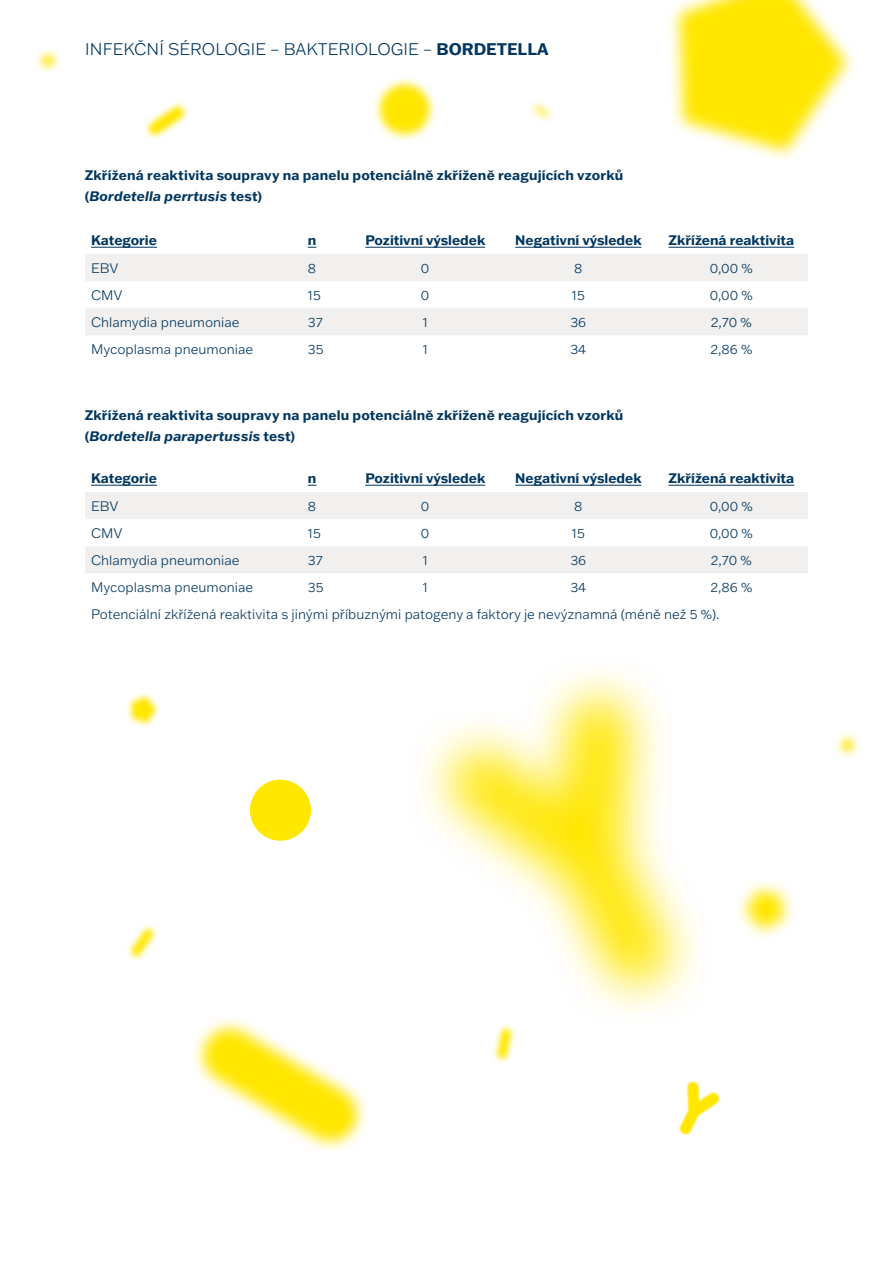
<style>
.page{position:relative;width:893px;height:1263px;background:#fff}
.page>*{position:absolute;margin:0;border:0;box-sizing:border-box;transform-origin:0 0}
.t1{font:300 16.5px "Franklin Gothic ATF";color:#003660}
.t2{font:700 13.5px/21px "Franklin Gothic ATF";color:#003660}
.t3{font:300 13.5px/27.2px "Franklin Gothic ATF";color:#003660}
.s1{font-weight:700}
.s2{font-style:italic}
</style>
<div class="page">
<svg style="left:36px;top:49px;width:24px;height:24px"></svg>
<svg style="left:43px;top:54px;width:12px;height:13px"></svg>
<svg style="left:836px;top:733px;width:23px;height:24px"></svg>
<svg style="left:842px;top:739px;width:12px;height:13px"></svg>
<svg style="left:127px;top:925px;width:31px;height:36px"></svg>
<svg style="left:131px;top:928px;width:23px;height:28px"></svg>
<svg style="left:530px;top:101px;width:23px;height:20px"></svg>
<svg style="left:535px;top:106px;width:13px;height:10px"></svg>
<svg style="left:144px;top:102px;width:44px;height:37px"></svg>
<svg style="left:148px;top:106px;width:36px;height:29px"></svg>
<svg style="left:127px;top:693px;width:33px;height:34px"></svg>
<svg style="left:132px;top:697px;width:24px;height:25px"></svg>
<svg style="left:373px;top:78px;width:63px;height:63px"></svg>
<svg style="left:380px;top:85px;width:49px;height:49px;background:#ffe91f"></svg>
<svg style="left:678px;top:1080px;width:42px;height:55px"></svg>
<svg style="left:679px;top:1082px;width:40px;height:52px"></svg>
<svg style="left:493px;top:1025px;width:23px;height:38px"></svg>
<svg style="left:497px;top:1029px;width:14px;height:30px"></svg>
<svg style="left:422px;top:669px;width:276px;height:356px"></svg>
<svg style="left:448px;top:699px;width:223px;height:287px"></svg>
<svg style="left:669px;top:4px;width:185px;height:155px"></svg>
<svg style="left:680px;top:0;width:166px;height:150px;background:#ffed42"></svg>
<svg style="left:193px;top:1019px;width:174px;height:132px"></svg>
<svg style="left:200px;top:1025px;width:160px;height:119px"></svg>
<div style="left:250px;top:780px;width:61px;height:61px;background:#ffe700;border-radius:50%"></div>
<svg style="left:738px;top:882px;width:55px;height:55px"></svg>
<svg style="left:746px;top:891px;width:37px;height:38px"></svg>
<svg style="left:85px;top:254px;width:723px;height:81px;fill:#f1f0ee"></svg>
<hr style="left:91px;top:247px;width:66px;height:1px;background:#003660">
<hr style="left:365px;top:247px;width:120px;height:1px;background:#003660">
<hr style="left:515px;top:247px;width:126px;height:1px;background:#003660">
<hr style="left:669px;top:247px;width:125px;height:1px;background:#003660">
<svg style="left:85px;top:492px;width:723px;height:81px;fill:#f1f0ee"></svg>
<hr style="left:91px;top:485px;width:66px;height:1px;background:#003660">
<hr style="left:365px;top:485px;width:120px;height:1px;background:#003660">
<hr style="left:515px;top:485px;width:126px;height:1px;background:#003660">
<hr style="left:669px;top:485px;width:125px;height:1px;background:#003660">
<p class="t1" style="left:85px;top:38px;width:465px">INFEKČNÍ SÉROLOGIE – BAKTERIOLOGIE – <span class="s1">Bordetella</span></p>
<p class="t2" style="left:85px;top:164px;width:540px">Zkřížená reaktivita soupravy na panelu potenciálně zkříženě reagujících vzorků (<span class="s2">Bordetella perrtusis</span> test)</p>
<p class="t2" style="left:91px;top:230px;width:67px">Kategorie</p>
<p class="t2" style="left:308px;top:230px;width:10px">n</p>
<p class="t2" style="left:365px;top:230px;width:121px">Pozitivní výsledek</p>
<p class="t2" style="left:515px;top:230px;width:128px">Negativní výsledek</p>
<p class="t2" style="left:669px;top:230px;width:127px">Zkřížená reaktivita</p>
<p class="t3" style="left:91px;top:254px;width:29px">EBV</p>
<p class="t3" style="left:308px;top:254px;width:10px">8</p>
<p class="t3" style="left:421px;top:254px;width:10px">0</p>
<p class="t3" style="left:574px;top:254px;width:10px">8</p>
<p class="t3" style="left:710px;top:254px;width:44px">0,00 %</p>
<p class="t3" style="left:91px;top:281px;width:33px">CMV</p>
<p class="t3" style="left:308px;top:281px;width:14px">15</p>
<p class="t3" style="left:421px;top:281px;width:10px">0</p>
<p class="t3" style="left:572px;top:281px;width:14px">15</p>
<p class="t3" style="left:710px;top:281px;width:44px">0,00 %</p>
<p class="t3" style="left:91px;top:308px;width:150px">Chlamydia pneumoniae</p>
<p class="t3" style="left:308px;top:308px;width:16px">37</p>
<p class="t3" style="left:423px;top:308px;width:7px">1</p>
<p class="t3" style="left:570px;top:308px;width:17px">36</p>
<p class="t3" style="left:711px;top:308px;width:42px">2,70 %</p>
<p class="t3" style="left:91px;top:335px;width:164px">Mycoplasma pneumoniae</p>
<p class="t3" style="left:308px;top:335px;width:17px">35</p>
<p class="t3" style="left:423px;top:335px;width:7px">1</p>
<p class="t3" style="left:570px;top:335px;width:17px">34</p>
<p class="t3" style="left:710px;top:335px;width:43px">2,86 %</p>
<p class="t2" style="left:85px;top:404px;width:540px">Zkřížená reaktivita soupravy na panelu potenciálně zkříženě reagujících vzorků (<span class="s2">Bordetella parapertussis</span> test)</p>
<p class="t2" style="left:91px;top:468px;width:67px">Kategorie</p>
<p class="t2" style="left:308px;top:468px;width:10px">n</p>
<p class="t2" style="left:365px;top:468px;width:121px">Pozitivní výsledek</p>
<p class="t2" style="left:515px;top:468px;width:128px">Negativní výsledek</p>
<p class="t2" style="left:669px;top:468px;width:127px">Zkřížená reaktivita</p>
<p class="t3" style="left:91px;top:492px;width:29px">EBV</p>
<p class="t3" style="left:308px;top:492px;width:10px">8</p>
<p class="t3" style="left:421px;top:492px;width:10px">0</p>
<p class="t3" style="left:574px;top:492px;width:10px">8</p>
<p class="t3" style="left:710px;top:492px;width:44px">0,00 %</p>
<p class="t3" style="left:91px;top:519px;width:33px">CMV</p>
<p class="t3" style="left:308px;top:519px;width:14px">15</p>
<p class="t3" style="left:421px;top:519px;width:10px">0</p>
<p class="t3" style="left:572px;top:519px;width:14px">15</p>
<p class="t3" style="left:710px;top:519px;width:44px">0,00 %</p>
<p class="t3" style="left:91px;top:546px;width:150px">Chlamydia pneumoniae</p>
<p class="t3" style="left:308px;top:546px;width:16px">37</p>
<p class="t3" style="left:423px;top:546px;width:7px">1</p>
<p class="t3" style="left:570px;top:546px;width:17px">36</p>
<p class="t3" style="left:711px;top:546px;width:42px">2,70 %</p>
<p class="t3" style="left:91px;top:573px;width:164px">Mycoplasma pneumoniae</p>
<p class="t3" style="left:308px;top:573px;width:17px">35</p>
<p class="t3" style="left:423px;top:573px;width:7px">1</p>
<p class="t3" style="left:570px;top:573px;width:17px">34</p>
<p class="t3" style="left:91px;top:573px;width:663px;text-indent:619px">2,86 %<br>Potenciální zkřížená reaktivita s jinými příbuznými patogeny a faktory je nevýznamná (méně než 5 %).</p>
</div>
